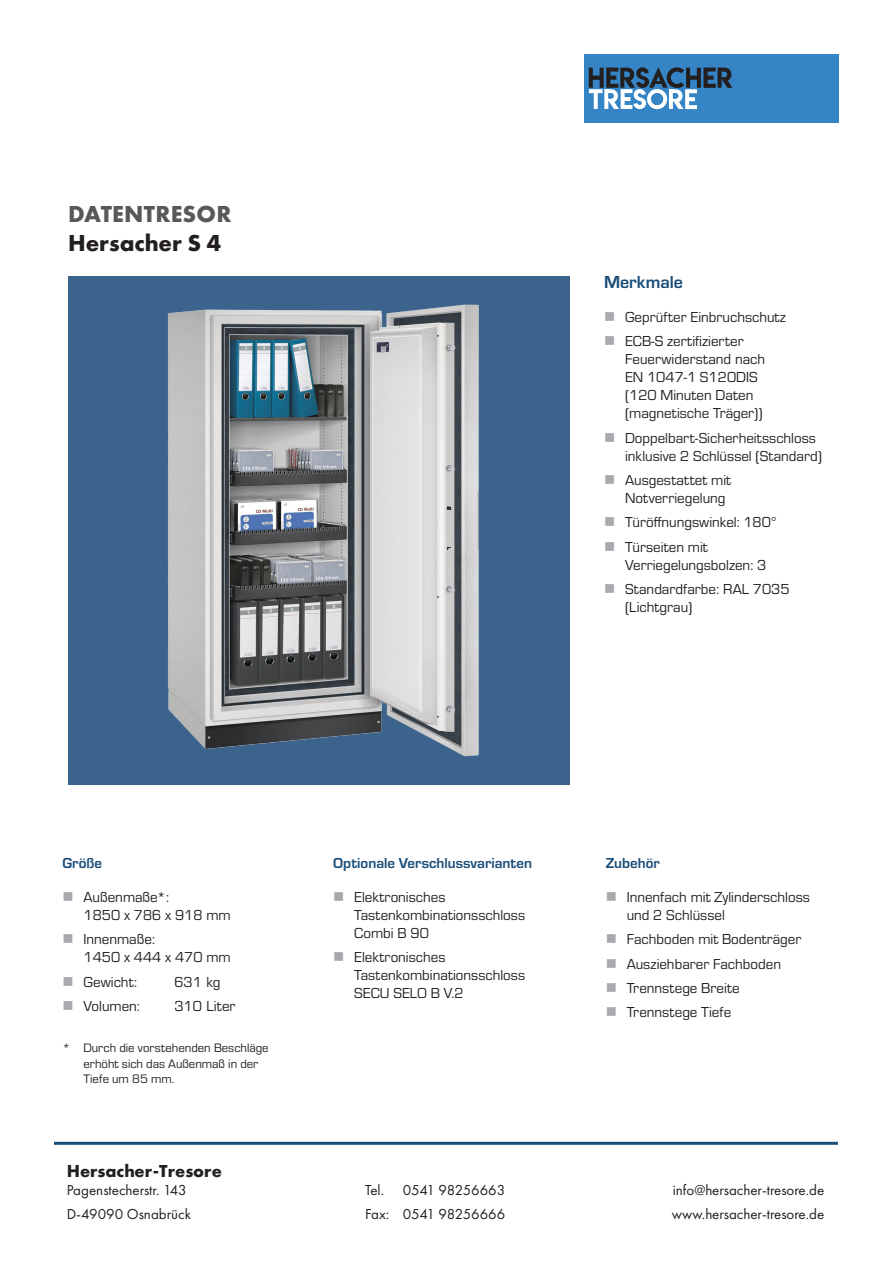
<style>
.page{position:relative;width:893px;height:1263px;background:#fff}
.page>*{position:absolute;margin:0;border:0;box-sizing:border-box;transform-origin:0 0}
.t1{font:700 24px "Futura PT";letter-spacing:.01em;color:#57585a}
.t2{font:700 24px "Futura PT";color:#231f20}
.t3{font:700 18px "Futura PT";color:#231f20}
.t4{font:700 18px "Eurostile";color:#1a4e79}
.t5{font:15px/18px "Eurostile";color:#231f20}
.t6{font:15px "Futura PT";color:#231f20}
.t7{font:700 15px "Eurostile";color:#1a4e79}
.t8{font:12.75px/15.3px "Eurostile";color:#231f20}
.s1{color:#a8a9ad}
</style>
<div class="page">
<hr style="left:54px;top:1142px;width:784px;height:3px;background:#1a4e79">
<div style="left:584px;top:54px;width:255px;height:68px;background:#3584c5"></div>
<svg style="left:589px;top:67px;width:143px;height:43px"></svg>
<div style="left:68px;top:276px;width:502px;height:508px;background:#3c638c"></div>
<img style="left:168px;top:304px;width:311px;height:453px">
<h1 class="t1" style="left:68px;top:199px;width:165px">DATENTRESOR</h1>
<h1 class="t2" style="left:68px;top:228px;width:155px">Hersacher S 4</h1>
<p class="t4" style="left:604px;top:270px;width:80px">Merkmale</p>
<p class="t5" style="left:604px;top:307px;width:183px"><span class="s1">■</span> Geprüfter Einbruchschutz</p>
<p class="t5" style="left:625px;top:331px;width:142px;text-indent:-21px"><span class="s1">■</span> ECB-S zertifizierter<br>Feuerwiderstand nach<br>EN 1047-1 S120DIS (120 Minuten Daten (magnetische Träger))</p>
<p class="t5" style="left:625px;top:428px;width:198px;text-indent:-21px"><span class="s1">■</span> Doppelbart-Sicherheitsschloss inklusive 2 Schlüssel (Standard)</p>
<p class="t5" style="left:625px;top:470px;width:108px;text-indent:-21px"><span class="s1">■</span> Ausgestattet mit<br>Notverriegelung</p>
<p class="t5" style="left:604px;top:513px;width:174px"><span class="s1">■</span> Türöffnungswinkel: 180°</p>
<p class="t5" style="left:625px;top:537px;width:143px;text-indent:-21px"><span class="s1">■</span> Türseiten mit<br>Verriegelungsbolzen: 3</p>
<p class="t5" style="left:625px;top:579px;width:166px;text-indent:-21px"><span class="s1">■</span> Standardfarbe: RAL 7035 (Lichtgrau)</p>
<p class="t7" style="left:63px;top:853px;width:41px">Größe</p>
<p class="t5" style="left:84px;top:887px;width:149px;text-indent:-21px"><span class="s1">■</span> Außenmaße*:<br>1850 x 786 x 918 mm</p>
<p class="t5" style="left:84px;top:929px;width:149px;text-indent:-21px"><span class="s1">■</span> Innenmaße:<br>1450 x 444 x 470 mm</p>
<p class="t5" style="left:63px;top:972px;width:76px"><span class="s1">■</span> Gewicht:</p>
<p class="t5" style="left:174px;top:972px;width:48px">631 kg</p>
<p class="t5" style="left:63px;top:996px;width:79px"><span class="s1">■</span> Volumen:</p>
<p class="t5" style="left:174px;top:996px;width:62px">310 Liter</p>
<p class="t8" style="left:84px;top:1040px;width:187px;text-indent:-21px">* Durch die vorstehenden Beschläge erhöht sich das Außenmaß in der<br>Tiefe um 85 mm.</p>
<p class="t7" style="left:333px;top:853px;width:200px">Optionale Verschlussvarianten</p>
<p class="t5" style="left:354px;top:887px;width:172px;text-indent:-21px"><span class="s1">■</span> Elektronisches<br>Tastenkombinationsschloss<br>Combi B 90</p>
<p class="t5" style="left:354px;top:947px;width:172px;text-indent:-21px"><span class="s1">■</span> Elektronisches<br>Tastenkombinationsschloss<br>SECU SELO B V.2</p>
<p class="t7" style="left:606px;top:853px;width:56px">Zubehör</p>
<p class="t5" style="left:627px;top:887px;width:185px;text-indent:-21px"><span class="s1">■</span> Innenfach mit Zylinderschloss und 2 Schlüssel</p>
<p class="t5" style="left:606px;top:929px;width:197px"><span class="s1">■</span> Fachboden mit Bodenträger</p>
<p class="t5" style="left:606px;top:954px;width:177px"><span class="s1">■</span> Ausziehbarer Fachboden</p>
<p class="t5" style="left:606px;top:978px;width:136px"><span class="s1">■</span> Trennstege Breite</p>
<p class="t5" style="left:606px;top:1003px;width:127px"><span class="s1">■</span> Trennstege Tiefe</p>
<p class="t3" style="left:67px;top:1159px;width:157px">Hersacher-Tresore</p>
<p class="t6" style="left:67px;top:1181px;width:122px">Pagenstecherstr. 143</p>
<p class="t6" style="left:365px;top:1181px;width:142px">Tel. 0541 98256663</p>
<p class="t6" style="left:673px;top:1181px;width:153px">info@hersacher-tresore.de</p>
<p class="t6" style="left:67px;top:1205px;width:126px">D-49090 Osnabrück</p>
<p class="t6" style="left:365px;top:1205px;width:142px">Fax: 0541 98256666</p>
<p class="t6" style="left:672px;top:1205px;width:154px">www.hersacher-tresore.de</p>
</div>
